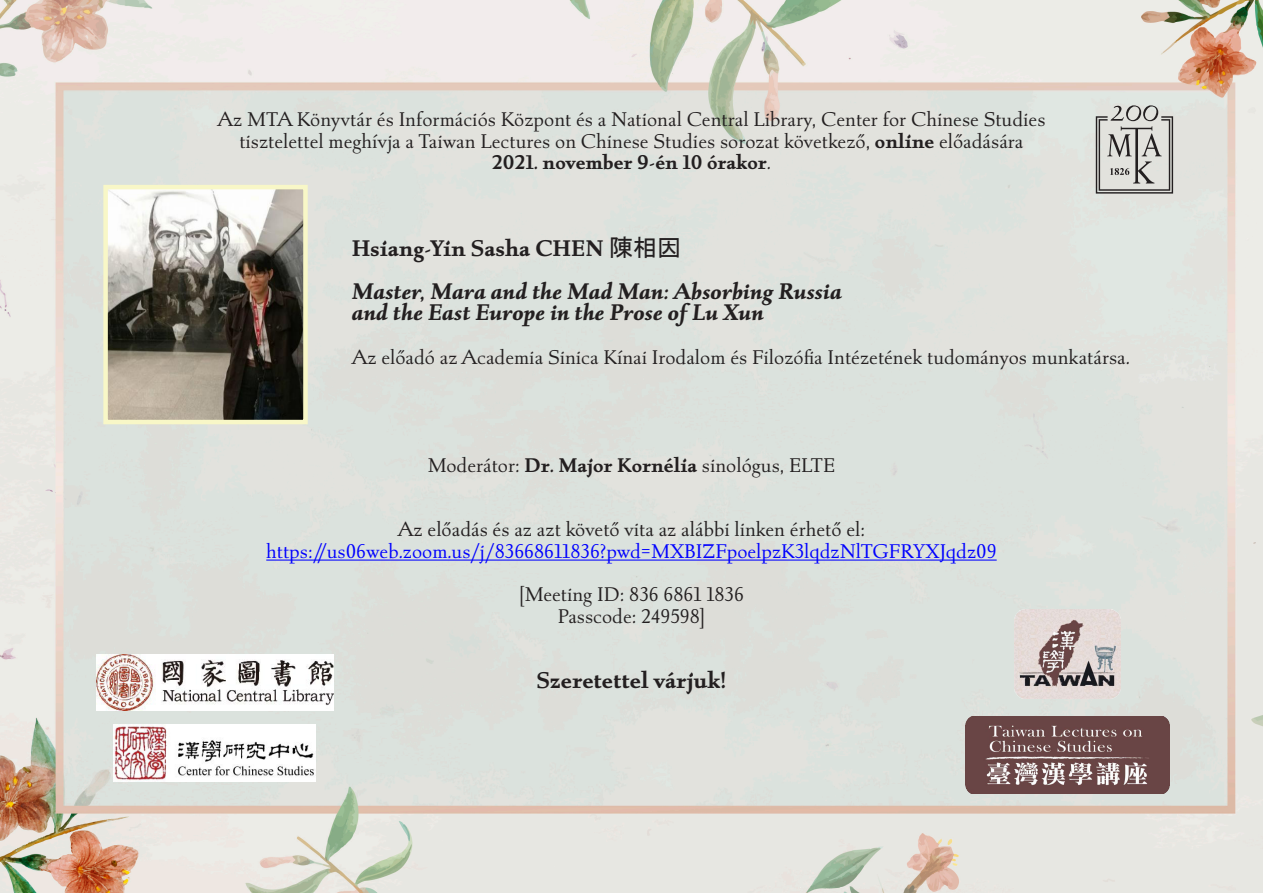
<style>
.page{position:relative;width:1263px;height:893px;background:#fff}
.page>*{position:absolute;margin:0;border:0;box-sizing:border-box;transform-origin:0 0}
.t1{font:italic 700 24px "Albertan Pro";color:#231f20}
.t2{font:700 24px "Albertan Pro";color:#231f20}
.t3{font:21px "Albertan Pro";color:#231f20}
.t4{font:21px/21.6px "Albertan Pro";color:#00f;text-align:center}
.t5{font:700 21px "Albertan Pro";color:#231f20}
.s1{font-weight:700}
.s2{font-weight:400}
.s3{font-family:"MS Gothic";font-weight:400}
.s4{color:#231f20}
</style>
<div class="page">
<img style="left:0;top:0;width:1263px;height:893px">
<hr style="left:266px;top:560px;width:731px;height:1px;background:#00f">
<img style="left:1014px;top:609px;width:107px;height:89px">
<img style="left:965px;top:716px;width:205px;height:78px">
<svg style="left:1096px;top:105px;width:77px;height:89px;background:#b8b8b4"></svg>
<img style="left:108px;top:190px;width:195px;height:229px">
<div style="left:103px;top:185px;width:205px;height:239px;border:4px solid #f8f7c7"></div>
<img style="left:97px;top:654px;width:236px;height:56px">
<img style="left:113px;top:724px;width:203px;height:57px">
<p class="t3" style="left:217px;top:106px;width:829px">Az MTA Könyvtár és Információs Központ és a National Central Library, Center for Chinese Studies</p>
<p class="t3" style="left:239px;top:128px;width:786px">tisztelettel meghívja a Taiwan Lectures on Chinese Studies sorozat következő, <span class="s1">online</span> előadására</p>
<p class="t5" style="left:492px;top:149px;width:281px">2021. november 9-én 10 órakor<span class="s2">.</span></p>
<p class="t2" style="left:352px;top:232px;width:331px">Hsiang-Yin Sasha CHEN <span class="s3">陳相因</span></p>
<p class="t1" style="left:352px;top:275px;width:492px">Master, Mara and the Mad Man: Absorbing Russia</p>
<p class="t1" style="left:352px;top:297px;width:414px">and the East Europe in the Prose of Lu Xun</p>
<p class="t3" style="left:352px;top:344px;width:780px">Az előadó az Academia Sinica Kínai Irodalom és Filozófia Intézetének tudományos munkatársa.</p>
<p class="t3" style="left:428px;top:452px;width:409px">Moderátor: <span class="s1">Dr. Major Kornélia</span> sinológus, ELTE</p>
<p class="t4" style="left:266px;top:519px;width:732px"><span class="s4">Az előadás és az azt követő vita az alábbi linken érhető el: </span>https://us06web.zoom.us/j/83668611836?pwd=MXBIZFpoelpzK3lqdzNlTGFRYXJqdz09</p>
<p class="t3" style="left:519px;top:581px;width:226px">[Meeting ID: 836 6861 1836</p>
<p class="t3" style="left:558px;top:603px;width:149px">Passcode: 249598]</p>
<p class="t2" style="left:536px;top:664px;width:192px">Szeretettel várjuk!</p>
</div>
